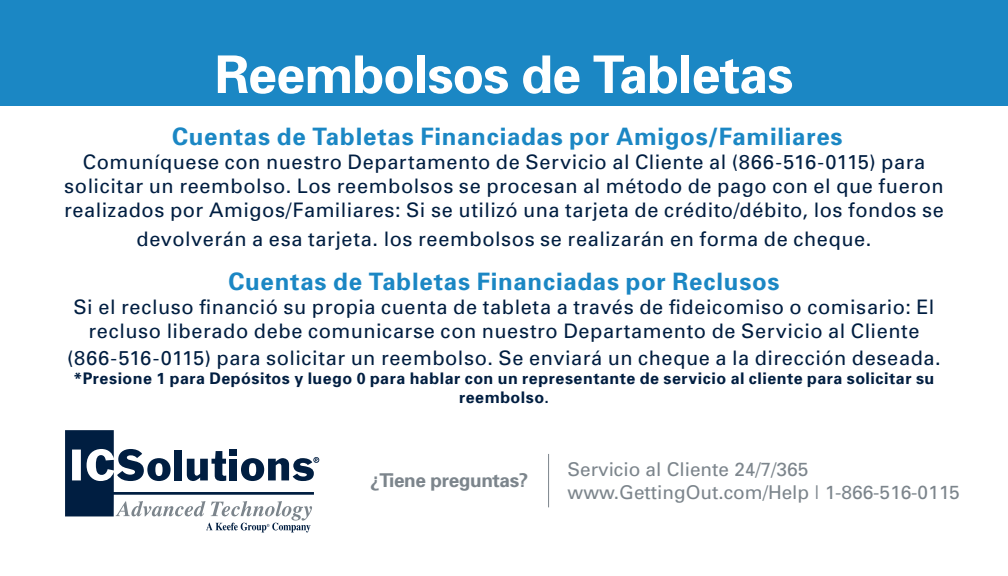
<style>
.page{position:relative;width:1008px;height:576px;background:#fff}
.page>*{position:absolute;margin:0;border:0;box-sizing:border-box;transform-origin:0 0}
.t1{font:700 52px "Univers";letter-spacing:-.02em;color:#fff}
.t2{font:700 24px "Univers";letter-spacing:.03em;color:#1b87c4}
.t3{font:20px/24px "Univers";letter-spacing:.03em;color:#001e41;text-align:center}
.t4{font:18.8px "Univers";color:#7c858c}
.t5{font:700 18.8px "Univers";letter-spacing:-.02em;color:#7c858c}
.t6{font:700 16px/19.2px "Univers";letter-spacing:.03em;color:#001e41;text-align:center}
</style>
<div class="page">
<div style="left:0;top:0;width:1008px;height:105px;background:#1b87c4"></div>
<svg style="left:65px;top:430px;width:254px;height:102px"></svg>
<hr style="left:548px;top:454px;width:1px;height:53px;background:#7c858c">
<p class="t1" style="left:215px;top:41px;width:580px">Reembolsos de Tabletas</p>
<p class="t2" style="left:172px;top:121px;width:672px">Cuentas de Tabletas Financiadas por Amigos/Familiares</p>
<p class="t3" style="left:64px;top:149px;width:881px">Comuníquese con nuestro Departamento de Servicio al Cliente al (866-516-0115) para solicitar un reembolso. Los reembolsos se procesan al método de pago con el que fueron realizados por Amigos/Familiares: Si se utilizó una tarjeta de crédito/débito, los fondos se</p>
<p class="t3" style="left:137px;top:226px;width:736px">devolverán a esa tarjeta. los reembolsos se realizarán en forma de cheque.</p>
<p class="t2" style="left:228px;top:266px;width:553px">Cuentas de Tabletas Financiadas por Reclusos</p>
<p class="t3" style="left:74px;top:295px;width:862px">Si el recluso financió su propia cuenta de tableta a través de fideicomiso o comisario: El recluso liberado debe comunicarse con nuestro Departamento de Servicio al Cliente</p>
<p class="t3" style="left:67px;top:345px;width:875px">(866-516-0115) para solicitar un reembolso. Se enviará un cheque a la dirección deseada.</p>
<p class="t6" style="left:74px;top:368px;width:862px">*Presione 1 para Depósitos y luego 0 para hablar con un representante de servicio al cliente para solicitar su reembolso.</p>
<p class="t5" style="left:370px;top:468px;width:160px">¿Tiene preguntas?</p>
<p class="t4" style="left:568px;top:458px;width:242px">Servicio al Cliente 24/7/365</p>
<p class="t4" style="left:568px;top:480px;width:394px">www.GettingOut.com/Help | 1-866-516-0115</p>
</div>
